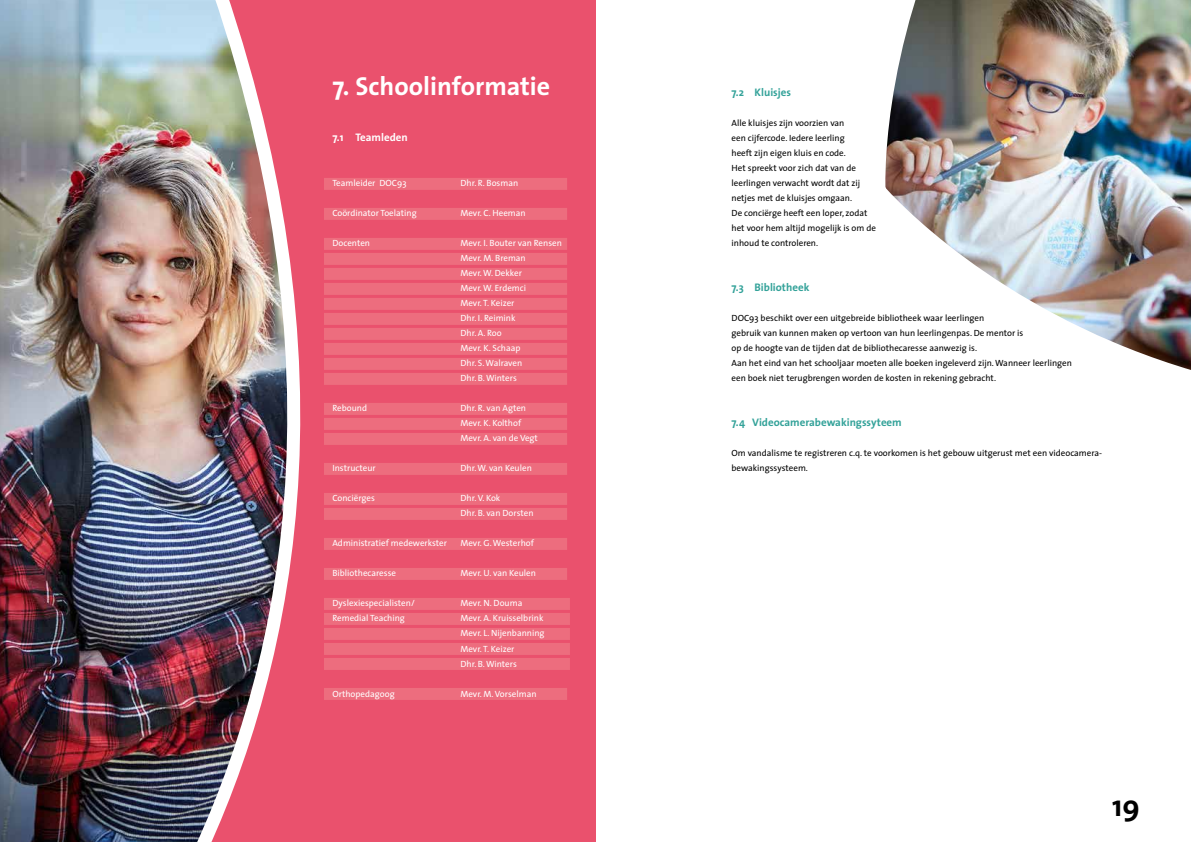
<style>
.page{position:relative;width:1191px;height:842px;background:#fff}
.page>*{position:absolute;margin:0;border:0;box-sizing:border-box;transform-origin:0 0}
.t1{font:700 30px "The Sans";color:#000}
.t2{font:700 26px "The Sans";color:#fff}
.t3{font:700 11px "The Sans";color:#33a299}
.t4{font:700 11px "The Sans";color:#fff}
.t5{font:9px/15px "The Sans";color:#000}
.t6{font:9px/15px "The Sans";color:#fff}
</style>
<div class="page">
<div style="left:0;top:0;width:595px;height:842px;background:#ea516d"></div>
<img style="left:0;top:0;width:568px;height:842px">
<img style="left:885px;top:0;width:306px;height:370px">
<h2 class="t2" style="left:332px;top:65px;width:219px">7. Schoolinformatie</h2>
<p class="t4" style="left:332px;top:128px;width:77px">7.1 Teamleden</p>
<p class="t6" style="left:332px;top:176px;width:76px">Teamleider DOC93</p>
<p class="t6" style="left:460px;top:176px;width:59px">Dhr. R. Bosman</p>
<p class="t6" style="left:332px;top:206px;width:86px">Coördinator Toelating</p>
<p class="t6" style="left:460px;top:206px;width:67px">Mevr. C. Heeman</p>
<p class="t6" style="left:332px;top:236px;width:39px">Docenten</p>
<p class="t6" style="left:460px;top:236px;width:103px">Mevr. I. Bouter van Rensen<br>Mevr. M. Breman<br>Mevr. W. Dekker<br>Mevr. W. Erdemci<br>Mevr. T. Keizer<br>Dhr. I. Reimink<br>Dhr. A. Roo<br>Mevr. K. Schaap<br>Dhr. S. Walraven<br>Dhr. B. Winters</p>
<p class="t6" style="left:332px;top:401px;width:36px">Rebound</p>
<p class="t6" style="left:460px;top:401px;width:79px">Dhr. R. van Agten<br>Mevr. K. Kolthof<br>Mevr. A. van de Vegt</p>
<p class="t6" style="left:332px;top:461px;width:45px">Instructeur</p>
<p class="t6" style="left:460px;top:461px;width:73px">Dhr. W. van Keulen</p>
<p class="t6" style="left:332px;top:491px;width:44px">Conciërges</p>
<p class="t6" style="left:460px;top:491px;width:75px">Dhr. V. Kok<br>Dhr. B. van Dorsten</p>
<p class="t6" style="left:332px;top:536px;width:116px">Administratief medewerkster</p>
<p class="t6" style="left:460px;top:536px;width:75px">Mevr. G. Westerhof</p>
<p class="t6" style="left:332px;top:566px;width:65px">Bibliothecaresse</p>
<p class="t6" style="left:460px;top:566px;width:77px">Mevr. U. van Keulen</p>
<p class="t6" style="left:332px;top:596px;width:84px">Dyslexiespecialisten/</p>
<p class="t6" style="left:460px;top:596px;width:63px">Mevr. N. Douma</p>
<p class="t6" style="left:332px;top:611px;width:74px">Remedial Teaching</p>
<p class="t6" style="left:460px;top:611px;width:86px">Mevr. A. Kruisselbrink<br>Mevr. L. Nijenbanning<br>Mevr. T. Keizer<br>Dhr. B. Winters</p>
<p class="t6" style="left:332px;top:686px;width:64px">Orthopedagoog</p>
<p class="t6" style="left:460px;top:686px;width:78px">Mevr. M. Vorselman</p>
<p class="t3" style="left:731px;top:83px;width:61px">7.2 Kluisjes</p>
<p class="t5" style="left:731px;top:116px;width:146px">Alle kluisjes zijn voorzien van<br>een cijfercode. Iedere leerling<br>heeft zijn eigen kluis en code.<br>Het spreekt voor zich dat van de leerlingen verwacht wordt dat zij netjes met de kluisjes omgaan.<br>De conciërge heeft een loper, zodat het voor hem altijd mogelijk is om de inhoud te controleren.</p>
<p class="t3" style="left:731px;top:278px;width:79px">7.3 Bibliotheek</p>
<p class="t5" style="left:731px;top:311px;width:342px">DOC93 beschikt over een uitgebreide bibliotheek waar leerlingen<br>gebruik van kunnen maken op vertoon van hun leerlingenpas. De mentor is<br>op de hoogte van de tijden dat de bibliothecaresse aanwezig is.<br>Aan het eind van het schooljaar moeten alle boeken ingeleverd zijn. Wanneer leerlingen een boek niet terugbrengen worden de kosten in rekening gebracht.</p>
<p class="t3" style="left:731px;top:413px;width:172px">7.4 Videocamerabewakingssyteem</p>
<p class="t5" style="left:731px;top:446px;width:372px">Om vandalisme te registreren c.q. te voorkomen is het gebouw uitgerust met een videocamera&shy;bewakingssysteem.</p>
<h1 class="t1" style="left:1112px;top:781px;width:29px">19</h1>
</div>
